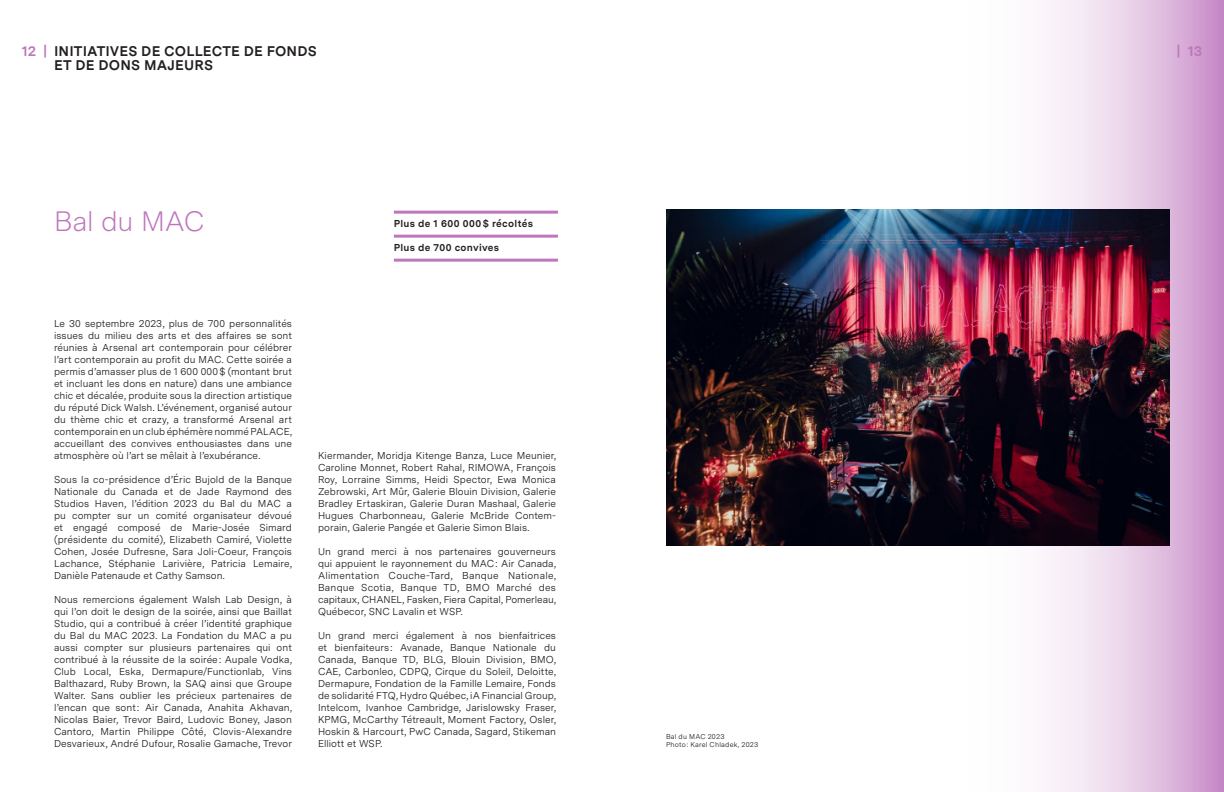
<style>
.page{position:relative;width:1224px;height:792px;background:#fff}
.page>*{position:absolute;margin:0;border:0;box-sizing:border-box;transform-origin:0 0}
.t1{font:300 28px "Messina Sans";letter-spacing:-.015em;color:#be76bd}
.t2{font:700 14px/14px "Messina Sans";letter-spacing:.01em;color:#231f20}
.t3{font:700 14px "Messina Sans";color:#be76bd}
.t4{font:10px/12px "Messina Sans";letter-spacing:.005em;color:#231f20;text-align:justify}
.t5{font:700 10px "Messina Sans";letter-spacing:.025em;color:#231f20}
.t6{font:7px/8px "Messina Sans";letter-spacing:.03em;color:#231f20}
.s1{color:#be76bd}
</style>
<div class="page">
<svg style="left:930px;top:0;width:294px;height:792px"></svg>
<img style="left:666px;top:210px;width:504px;height:336px">
<hr style="left:394px;top:211px;width:164px;height:3px;background:#be76bd">
<hr style="left:394px;top:235px;width:164px;height:3px;background:#be76bd">
<hr style="left:394px;top:259px;width:164px;height:3px;background:#be76bd">
<h2 class="t2" style="left:54px;top:43px;width:264px;text-indent:-32px"><span class="s1">12 |</span> INITIATIVES DE COLLECTE DE FONDS<br>ET DE DONS MAJEURS</h2>
<h1 class="t1" style="left:54px;top:200px;width:152px">Bal du MAC</h1>
<p class="t5" style="left:394px;top:216px;width:141px">Plus de 1 600 000 $ récoltés</p>
<p class="t5" style="left:394px;top:240px;width:107px">Plus de 700 convives</p>
<p class="t4" style="left:54px;top:317px;width:240px">Le 30 septembre 2023, plus de 700 personnalités issues du milieu des arts et des affaires se sont réunies à Arsenal art contemporain pour célébrer l’art contemporain au profit du MAC. Cette soirée a permis d’amasser plus de 1 600 000$ (montant brut et incluant les dons en nature) dans une ambiance chic et décalée, produite sous la direction artistique du réputé Dick Walsh. L’événement, organisé autour du thème chic et crazy, a transformé Arsenal art contemporain en un club éphémère nommé PALACE, accueillant des convives enthousiastes dans une atmosphère où l’art se mêlait à l’exubérance.</p>
<p class="t4" style="left:54px;top:473px;width:240px">Sous la co-présidence d’Éric Bujold de la Banque Nationale du Canada et de Jade Raymond des Studios Haven, l’édition 2023 du Bal du MAC a pu compter sur un comité organisateur dévoué et engagé composé de Marie-Josée Simard (présidente du comité), Elizabeth Camiré, Violette Cohen, Josée Dufresne, Sara Joli-Coeur, François Lachance, Stéphanie Larivière, Patricia Lemaire, Danièle Patenaude et Cathy Samson.</p>
<p class="t4" style="left:54px;top:593px;width:240px">Nous remercions également Walsh Lab Design, à qui l’on doit le design de la soirée, ainsi que Baillat Studio, qui a contribué à créer l’identité graphique du Bal du MAC 2023. La Fondation du MAC a pu aussi compter sur plusieurs partenaires qui ont contribué à la réussite de la soirée: Aupale Vodka, Club Local, Eska, Dermapure/Functionlab, Vins Balthazard, Ruby Brown, la SAQ ainsi que Groupe Walter. Sans oublier les précieux partenaires de l’encan que sont: Air Canada, Anahita Akhavan, Nicolas Baier, Trevor Baird, Ludovic Boney, Jason Cantoro, Martin Philippe Côté, Clovis-Alexandre Desvarieux, André Dufour, Rosalie Gamache, Trevor</p>
<p class="t4" style="left:318px;top:449px;width:240px">Kiermander, Moridja Kitenge Banza, Luce Meunier, Caroline Monnet, Robert Rahal, RIMOWA, François Roy, Lorraine Simms, Heidi Spector, Ewa Monica Zebrowski, Art Mûr, Galerie Blouin Division, Galerie Bradley Ertaskiran, Galerie Duran Mashaal, Galerie Hugues Charbonneau, Galerie McBride Contem&shy;porain, Galerie Pangée et Galerie Simon Blais.</p>
<p class="t4" style="left:318px;top:545px;width:240px">Un grand merci à nos partenaires gouverneurs qui appuient le rayonnement du MAC: Air Canada, Alimentation Couche-Tard, Banque Nationale, Banque Scotia, Banque TD, BMO Marché des capitaux, CHANEL, Fasken, Fiera Capital, Pomerleau, Québecor, SNC Lavalin et WSP.</p>
<p class="t4" style="left:318px;top:629px;width:240px">Un grand merci également à nos bienfaitrices et bienfaiteurs: Avanade, Banque Nationale du Canada, Banque TD, BLG, Blouin Division, BMO, CAE, Carbonleo, CDPQ, Cirque du Soleil, Deloitte, Dermapure, Fondation de la Famille Lemaire, Fonds de solidarité FTQ, Hydro Québec, iA Financial Group, Intelcom, Ivanhoe Cambridge, Jarislowsky Fraser, KPMG, McCarthy Tétreault, Moment Factory, Osler, Hoskin &amp; Harcourt, PwC Canada, Sagard, Stikeman Elliott et WSP.</p>
<p class="t6" style="left:666px;top:732px;width:94px">Bal du MAC 2023<br>Photo: Karel Chladek, 2023</p>
<h2 class="t3" style="left:1177px;top:40px;width:27px">| 13</h2>
</div>
